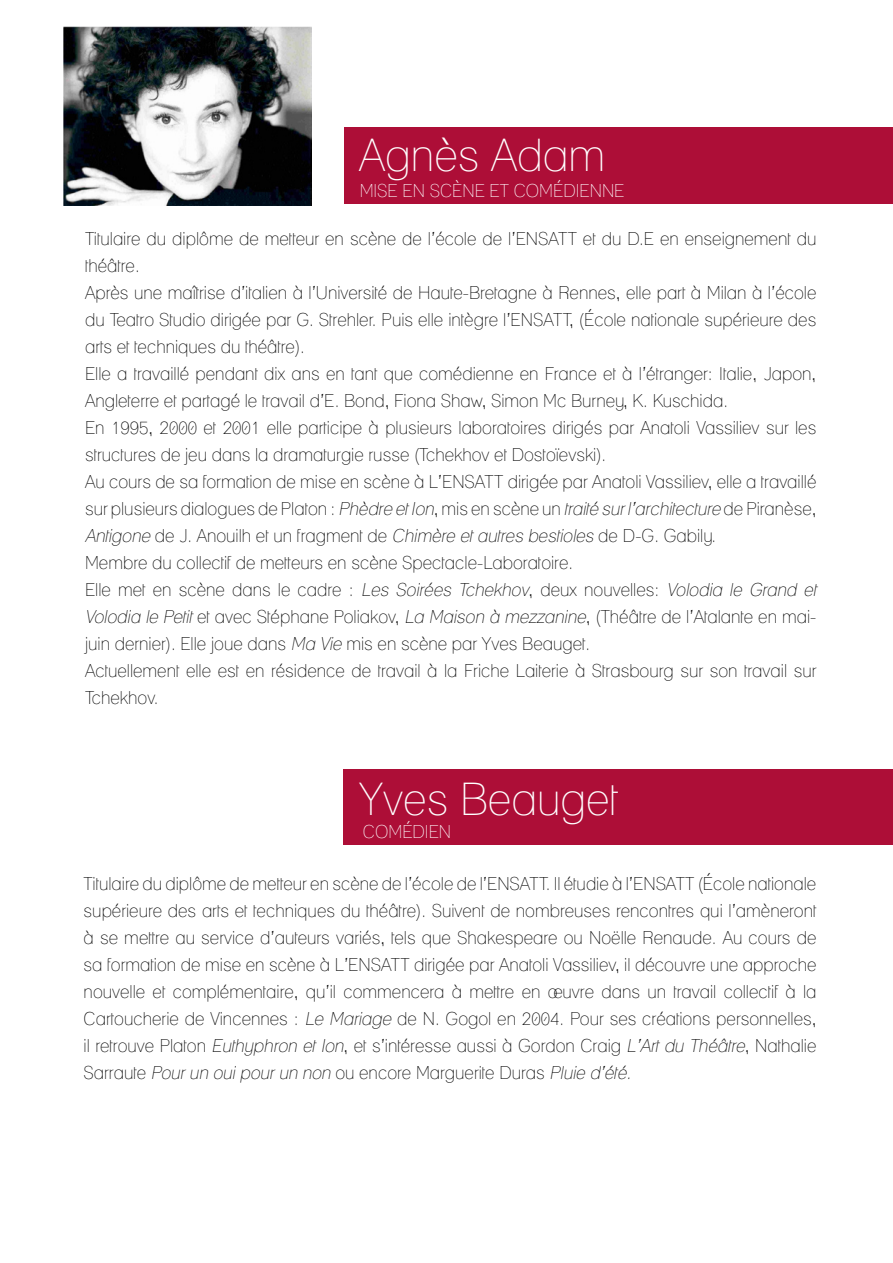
<style>
.page{position:relative;width:893px;height:1263px;background:#fff}
.page>*{position:absolute;margin:0;border:0;box-sizing:border-box;transform-origin:0 0}
.t1{font:condensed 45px "Lane";color:#fff}
.t2{font:condensed 18px/27px "Lane";color:#000}
.t3{font:condensed 18px "Lane";color:#fff}
.s1{font-style:italic}
</style>
<div class="page">
<div style="left:344px;top:128px;width:549px;height:76px;background:#ad0e37"></div>
<div style="left:343px;top:770px;width:550px;height:75px;background:#ad0e37"></div>
<img style="left:64px;top:26px;width:247px;height:179px">
<p class="t1" style="left:359px;top:128px;width:247px">Agnès Adam</p>
<p class="t3" style="left:360px;top:179px;width:11px">mise</p>
<p class="t3" style="left:402px;top:179px;width:125px">en scèneetcom</p>
<p class="t3" style="left:553px;top:179px;width:22px">édienne</p>
<p class="t2" style="left:85px;top:225px;width:733px">Titulaire du diplôme de metteur en scène de l’école de l’ENSATT et du D.E en enseignement du théâtre.</p>
<p class="t2" style="left:85px;top:279px;width:733px;text-align:justify">Après une maîtrise d’italien à l’Université de Haute-Bretagne à Rennes, elle part à Milan à l’école du Teatro Studio dirigée par G. Strehler. Puis elle intègre l’ENSATT, (École nationale supérieure des arts et techniques du théâtre).</p>
<p class="t2" style="left:85px;top:360px;width:733px">Elle a travaillé pendant dix ans en tant que comédienne en France et à l’étranger: Italie, Japon,<br>Angleterre et partagé le travail d’E. Bond, Fiona Shaw, Simon Mc Burney, K. Kuschida.</p>
<p class="t2" style="left:85px;top:414px;width:733px">En 1995, 2000 et 2001 elle participe à plusieurs laboratoires dirigés par Anatoli Vassiliev sur les structures de jeu dans la dramaturgie russe (Tchekhov et Dostoïevski).</p>
<p class="t2" style="left:85px;top:468px;width:733px;text-align:justify">Au cours de sa formation de mise en scène à L’ENSATT dirigée par Anatoli Vassiliev, elle a travaillé sur plusieurs dialogues de Platon : <span class="s1">Phèdre etIon</span>, mis en scène un <span class="s1">traité surl’architecture</span> de Piranèse, <span class="s1">Antigone</span> de J. Anouilh et un fragment de <span class="s1">Chimère etautres bestioles</span> de D-G. Gabily.</p>
<p class="t2" style="left:85px;top:549px;width:490px">Membre du collectif de metteurs en scène Spectacle-Laboratoire.</p>
<p class="t2" style="left:85px;top:576px;width:737px">Elle met en scène dans le cadre : <span class="s1">Les Soirées Tchekhov</span>, deux nouvelles: <span class="s1">Volodia le Grand et<br>Volodia le Petit</span> et avec Stéphane Poliakov, <span class="s1">La Maison à mezzanine</span>, (Théâtre de l’Atalante en mai&shy;juin dernier). Elle joue dans <span class="s1">Ma Vie</span> mis en scène par Yves Beauget.</p>
<p class="t2" style="left:85px;top:657px;width:733px">Actuellement elle est en résidence de travail à la Friche Laiterie à Strasbourg sur son travail sur<br>Tchekhov.</p>
<p class="t1" style="left:359px;top:772px;width:260px">Yves Beauget</p>
<p class="t3" style="left:363px;top:821px;width:14px">com</p>
<p class="t3" style="left:402px;top:821px;width:21px">édien</p>
<p class="t2" style="left:84px;top:870px;width:734px;text-align:justify">Titulaire du diplôme de metteur en scène de l’école de l’ENSATT. Il étudie à l’ENSATT (École nationale supérieure des arts et techniques du théâtre). Suivent de nombreuses rencontres qui l’amèneront à se mettre au service d’auteurs variés, tels que Shakespeare ou Noëlle Renaude. Au cours de sa formation de mise en scène à L’ENSATT dirigée par Anatoli Vassiliev, il découvre une approche nouvelle et complémentaire, qu’il commencera à mettre en œuvre dans un travail collectif à la Cartoucherie de Vincennes : <span class="s1">Le Mariage</span> de N. Gogol en 2004. Pour ses créations personnelles, il retrouve Platon <span class="s1">Euthyphron et Ion</span>, et s’intéresse aussi à Gordon Craig <span class="s1">L’Art du Théâtre</span>, Nathalie Sarraute <span class="s1">Pourun ouipourun non</span> ou encore Marguerite Duras <span class="s1">Pluie d’été.</span></p>
</div>
